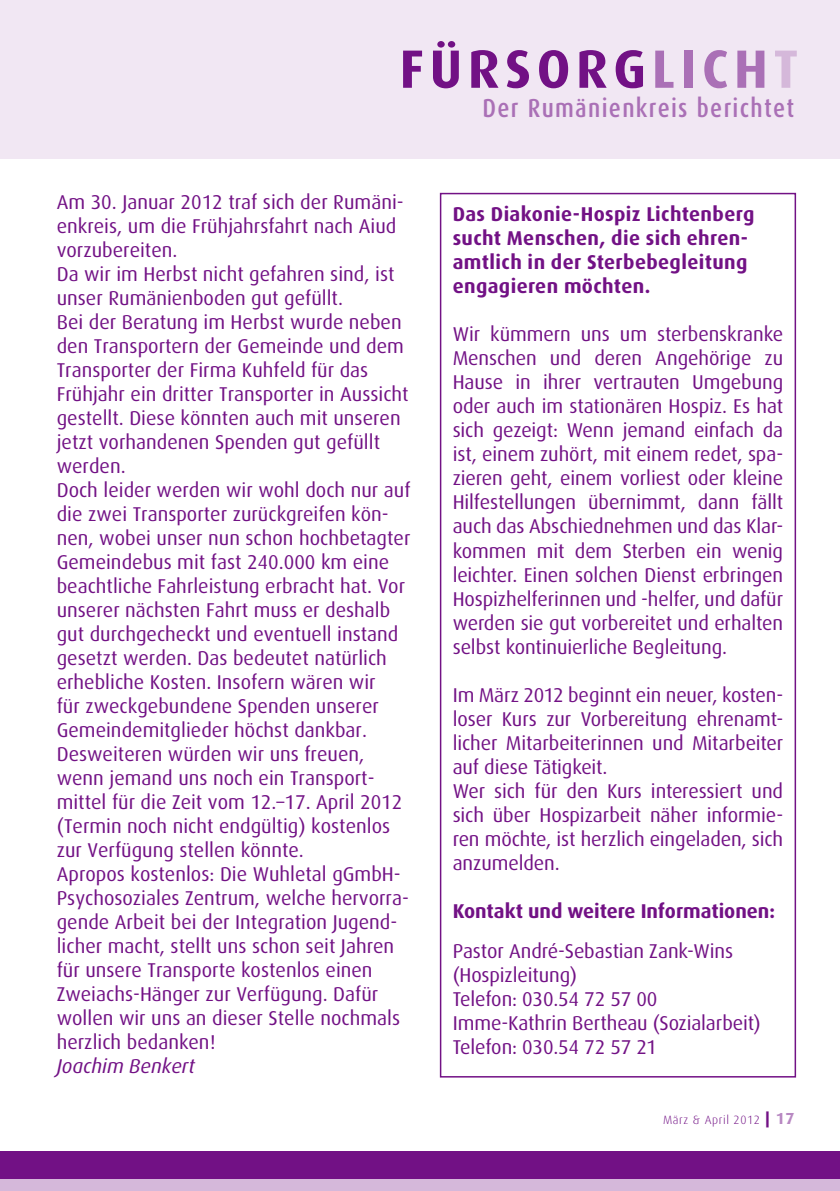
<style>
.page{position:relative;width:840px;height:1191px;background:#fff}
.page>*{position:absolute;margin:0;border:0;box-sizing:border-box;transform-origin:0 0}
.t1{font:700 54px "Dax";letter-spacing:.1em;color:#721185}
.t2{font:500 26px "Dax Condensed";letter-spacing:.05em;color:#aa70b6}
.t3{font:20px/24px "Dax";color:#721185}
.t4{font:700 20px/24px "Dax";letter-spacing:.02em;color:#721185}
.t5{font:italic 20px "Dax";color:#721185}
.t6{font:300 12px "Dax";letter-spacing:.05em;color:#721185}
.s1{color:#aa70b6}
.s2{color:#d5b8da}
.s3{font-weight:800;font-size:16px}
.s4{font-weight:700;font-size:16px;color:#b888c2}
</style>
<div class="page">
<div style="left:0;top:0;width:839px;height:159px;background:#f1e7f3"></div>
<div style="left:0;top:1151px;width:839px;height:40px;background:#721185"></div>
<div style="left:0;top:1179px;width:839px;height:12px;background:#d5b8da"></div>
<div style="left:439px;top:193px;width:356px;height:884px;border:2px solid #721185"></div>
<h1 class="t1" style="left:399px;top:39px;width:400px">fürsorg<span class="s1">lich</span><span class="s2">t</span></h1>
<p class="t3" style="left:57px;top:190px;width:355px">Am 30. Januar 2012 traf sich der Rumäni&shy;enkreis, um die Frühjahrsfahrt nach Aiud vorzubereiten.<br>Da wir im Herbst nicht gefahren sind, ist unser Rumänienboden gut gefüllt.<br>Bei der Beratung im Herbst wurde neben den Transportern der Gemeinde und dem Transporter der Firma Kuhfeld für das Frühjahr ein dritter Transporter in Aussicht gestellt. Diese könnten auch mit unseren jetzt vorhandenen Spenden gut gefüllt werden.<br>Doch leider werden wir wohl doch nur auf die zwei Transporter zurückgreifen kön&shy;nen, wobei unser nun schon hochbetagter Gemeindebus mit fast 240.000 km eine beachtliche Fahrleistung erbracht hat. Vor unserer nächsten Fahrt muss er deshalb gut durchgecheckt und eventuell instand gesetzt werden. Das bedeutet natürlich erhebliche Kosten. I nsofern wären wir<br>für zweckgebundene Spenden unserer Gemeindemitglieder höchst dankbar.<br>Desweiteren würden wir uns freuen, wenn jemand uns noch ein Transport&shy;mittel für die Zeit vom 12.–17. April 2012 (Termin noch nicht endgültig) kostenlos zur Verfügung stellen könnte.<br>Apropos kostenlos: Die Wuhletal gGmbH-Psychosoziales Zentrum, welche hervorra&shy;gende Arbeit bei der I ntegration Jugend&shy;licher macht, stellt uns schon seit Jahren für unsere Transporte kostenlos einen Zweiachs-Hänger zur Verfügung. Dafür wollen wir uns an dieser Stelle nochmals herzlich bedanken!</p>
<p class="t5" style="left:57px;top:1054px;width:139px">Joachim Benkert</p>
<h2 class="t2" style="left:482px;top:93px;width:313px">Der Rumänienkreis berichtet</h2>
<p class="t4" style="left:452px;top:203px;width:303px">Das Diakonie-Hospiz Lichtenberg sucht Menschen, die sich ehren&shy;amtlich in der Sterbebegleitung engagieren möchten.</p>
<p class="t3" style="left:452px;top:323px;width:332px;text-align:justify">Wir kümmern uns um sterbenskranke Menschen und deren Angehörige zu Hause in ihrer vertrauten Umgebung oder auch im stationären Hospiz. Es hat sich gezeigt: Wenn jemand einfach da ist, einem zuhört, mit einem redet, spa&shy;zieren geht, einem vorliest oder kleine Hilfestellungen übernimmt, dann fällt auch das Abschiednehmen und das Klar&shy;kommen mit dem Sterben ein wenig leichter. Einen solchen Dienst erbringen Hospizhelferinnen und -helfer, und dafür werden sie gut vorbereitet und erhalten selbst kontinuierliche Begleitung.</p>
<p class="t3" style="left:452px;top:683px;width:332px">I m März 2012 beginnt ein neuer, kosten&shy;loser Kurs zur Vorbereitung ehrenamt&shy;licher Mitarbeiterinnen und Mitarbeiter auf diese Tätigkeit.<br>Wer sich für den Kurs interessiert und sich über Hospizarbeit näher informie&shy;ren möchte, ist herzlich eingeladen, sich anzumelden.</p>
<p class="t4" style="left:452px;top:899px;width:323px">Kontakt und weitere Informationen:</p>
<p class="t3" style="left:452px;top:939px;width:309px">Pastor André-Sebastian Zank-Wins (Hospizleitung)<br>Telefon: 030.54 72 57 00<br>I mme-Kathrin Bertheau (Sozialarbeit)<br>Telefon: 030.54 72 57 21</p>
<p class="t6" style="left:662px;top:1113px;width:132px">März &amp; April 2012 <span class="s3">|</span> <span class="s4">17</span></p>
</div>
